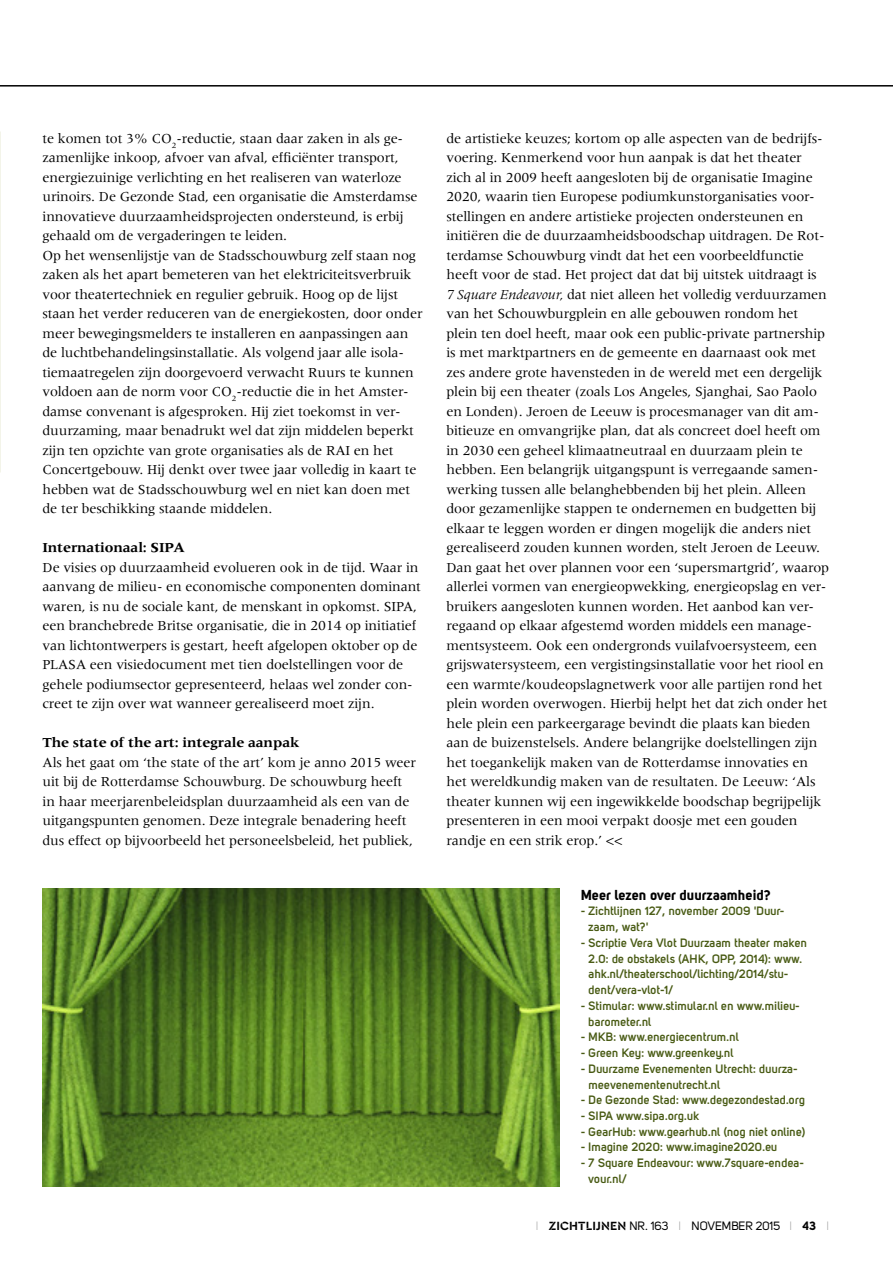
<style>
.page{position:relative;width:893px;height:1263px;background:#fff}
.page>*{position:absolute;margin:0;border:0;box-sizing:border-box;transform-origin:0 0}
.t1{font:14.25px/19.5px "Meridien";letter-spacing:-.01em;color:#000}
.t2{font:700 14.25px "Meridien";letter-spacing:-.01em;color:#000}
.t3{font:14.25px "Uni Sans Bold";letter-spacing:.01em;color:#000}
.t4{font:700 12px/15.8px "Uni Sans Semi";letter-spacing:.01em;color:#485a13}
.t5{font:12px "Uni Sans Regular";letter-spacing:-.005em;color:#000}
.s1{font-style:italic}
.s2{font-family:"Uni Sans Light";color:#878787}
.s3{font-family:"Cera Stencil PRO";font-weight:700;font-size:12.45px}
.s4{font-family:"Uni Sans Bold"}
</style>
<div class="page">
<img style="left:43px;top:889px;width:517px;height:297px">
<hr style="left:0;top:85px;width:893px;height:2px;background:#000">
<p class="t1" style="left:43px;top:128px;width:381px">te komen tot 3% CO<sub>2</sub>-reductie, staan daar zaken in als ge&shy;zamenlijke inkoop, afvoer van afval, efficiënter transport, energiezuinige verlichting en het realiseren van waterloze urinoirs. De Gezonde Stad, een organisatie die Amsterdamse innovatieve duurzaamheidsprojecten ondersteund, is erbij gehaald om de vergaderingen te leiden.<br>Op het wensenlijstje van de Stadsschouwburg zelf staan nog zaken als het apart bemeteren van het elektriciteitsverbruik voor theatertechniek en regulier gebruik. Hoog op de lijst staan het verder reduceren van de energiekosten, door onder meer bewegingsmelders te installeren en aanpassingen aan de luchtbehandelingsinstallatie. Als volgend jaar alle isola&shy;tiemaatregelen zijn doorgevoerd verwacht Ruurs te kunnen voldoen aan de norm voor CO<sub>2</sub>-reductie die in het Amster&shy;damse convenant is afgesproken. Hij ziet toekomst in ver&shy;duurzaming, maar benadrukt wel dat zijn middelen beperkt zijn ten opzichte van grote organisaties als de RAI en het Concertgebouw. Hij denkt over twee jaar volledig in kaart te hebben wat de Stadsschouwburg wel en niet kan doen met de ter beschikking staande middelen.</p>
<p class="t2" style="left:43px;top:540px;width:144px">Internationaal: SIPA</p>
<p class="t1" style="left:43px;top:557px;width:380px">De visies op duurzaamheid evolueren ook in de tijd. Waar in aanvang de milieu- en economische componenten dominant waren, is nu de sociale kant, de menskant in opkomst. SIPA, een branchebrede Britse organisatie, die in 2014 op initiatief van lichtontwerpers is gestart, heeft afgelopen oktober op de PLASA een visiedocument met tien doelstellingen voor de gehele podiumsector gepresenteerd, helaas wel zonder con&shy;creet te zijn over wat wanneer gerealiseerd moet zijn.</p>
<p class="t2" style="left:43px;top:734px;width:259px">The state of the art: integrale aanpak</p>
<p class="t1" style="left:43px;top:752px;width:375px">Als het gaat om ‘the state of the art’ kom je anno 2015 weer uit bij de Rotterdamse Schouwburg. De schouwburg heeft in haar meerjarenbeleidsplan duurzaamheid als een van de uitgangspunten genomen. Deze integrale benadering heeft dus effect op bijvoorbeeld het personeelsbeleid, het publiek,</p>
<p class="t1" style="left:446px;top:128px;width:384px">de artistieke keuzes; kortom op alle aspecten van de bedrijfs&shy;voering. Kenmerkend voor hun aanpak is dat het theater zich al in 2009 heeft aangesloten bij de organisatie Imagine 2020, waarin tien Europese podiumkunstorganisaties voor&shy;stellingen en andere artistieke projecten ondersteunen en initiëren die de duurzaamheidsboodschap uitdragen. De Rot&shy;terdamse Schouwburg vindt dat het een voorbeeldfunctie heeft voor de stad. Het project dat dat bij uitstek uitdraagt is<br><span class="s1">7 Square Endeavour,</span> dat niet alleen het volledig verduurzamen van het Schouwburgplein en alle gebouwen rondom het plein ten doel heeft, maar ook een public-private partnership is met marktpartners en de gemeente en daarnaast ook met zes andere grote havensteden in de wereld met een dergelijk plein bij een theater (zoals Los Angeles, Sjanghai, Sao Paolo en Londen). Jeroen de Leeuw is procesmanager van dit am&shy;bitieuze en omvangrijke plan, dat als concreet doel heeft om in 2030 een geheel klimaatneutraal en duurzaam plein te hebben. Een belangrijk uitgangspunt is verregaande samen&shy;werking tussen alle belanghebbenden bij het plein. Alleen door gezamenlijke stappen te ondernemen en budgetten bij elkaar te leggen worden er dingen mogelijk die anders niet gerealiseerd zouden kunnen worden, stelt Jeroen de Leeuw.<br>Dan gaat het over plannen voor een ‘supersmartgrid’, waarop allerlei vormen van energieopwekking, energieopslag en ver&shy;bruikers aangesloten kunnen worden. Het aanbod kan ver&shy;regaand op elkaar afgestemd worden middels een manage&shy;mentsysteem. Ook een ondergronds vuilafvoersysteem, een grijswatersysteem, een vergistingsinstallatie voor het riool en een warmte/koudeopslagnetwerk voor alle partijen rond het plein worden overwogen. Hierbij helpt het dat zich onder het hele plein een parkeergarage bevindt die plaats kan bieden aan de buizenstelsels. Andere belangrijke doelstellingen zijn het toegankelijk maken van de Rotterdamse innovaties en het wereldkundig maken van de resultaten. De Leeuw: ‘Als theater kunnen wij een ingewikkelde boodschap begrijpelijk presenteren in een mooi verpakt doosje met een gouden randje en een strik erop.’ &lt;&lt;</p>
<p class="t3" style="left:581px;top:886px;width:191px">Meer lezen over duurzaamheid?</p>
<p class="t4" style="left:589px;top:903px;width:197px;text-indent:-8px">- Zichtlijnen 127, november 2009 'Duur&shy;zaam, wat?'</p>
<p class="t4" style="left:589px;top:934px;width:220px;text-indent:-8px">- Scriptie Vera Vlot Duurzaam theater maken 2.0: de obstakels (AHK, OPP, 2014): www. ahk.nl/theaterschool/lichting/2014/stu&shy;dent/vera-vlot-1/</p>
<p class="t4" style="left:589px;top:997px;width:213px;text-indent:-8px">- Stimular: www.stimular.nl en www.milieu&shy;barometer.nl</p>
<p class="t4" style="left:581px;top:1029px;width:159px">- MKB: www.energiecentrum.nl</p>
<p class="t4" style="left:581px;top:1045px;width:154px">- Green Key: www.greenkey.nl</p>
<p class="t4" style="left:589px;top:1060px;width:210px;text-indent:-8px">- Duurzame Evenementen Utrecht: duurza&shy;meevenementenutrecht.nl</p>
<p class="t4" style="left:581px;top:1092px;width:225px">- De Gezonde Stad: www.degezondestad.org</p>
<p class="t4" style="left:581px;top:1108px;width:120px">- SIPA www.sipa.org.uk</p>
<p class="t4" style="left:581px;top:1123px;width:226px">- GearHub: www.gearhub.nl (nog niet online)</p>
<p class="t4" style="left:581px;top:1139px;width:198px">- Imagine 2020: www.imagine2020.eu</p>
<p class="t4" style="left:589px;top:1155px;width:217px;text-indent:-8px">- 7 Square Endeavour: www.7square-endea&shy;vour.nl/</p>
<p class="t5" style="left:536px;top:1219px;width:295px"><span class="s2">I</span> <span class="s3">ZICHTLIJNEN</span> NR. 163 <span class="s2">I</span> NOVEMBER 2015 <span class="s2">I</span> <span class="s4">43</span> <span class="s2">I</span></p>
</div>
